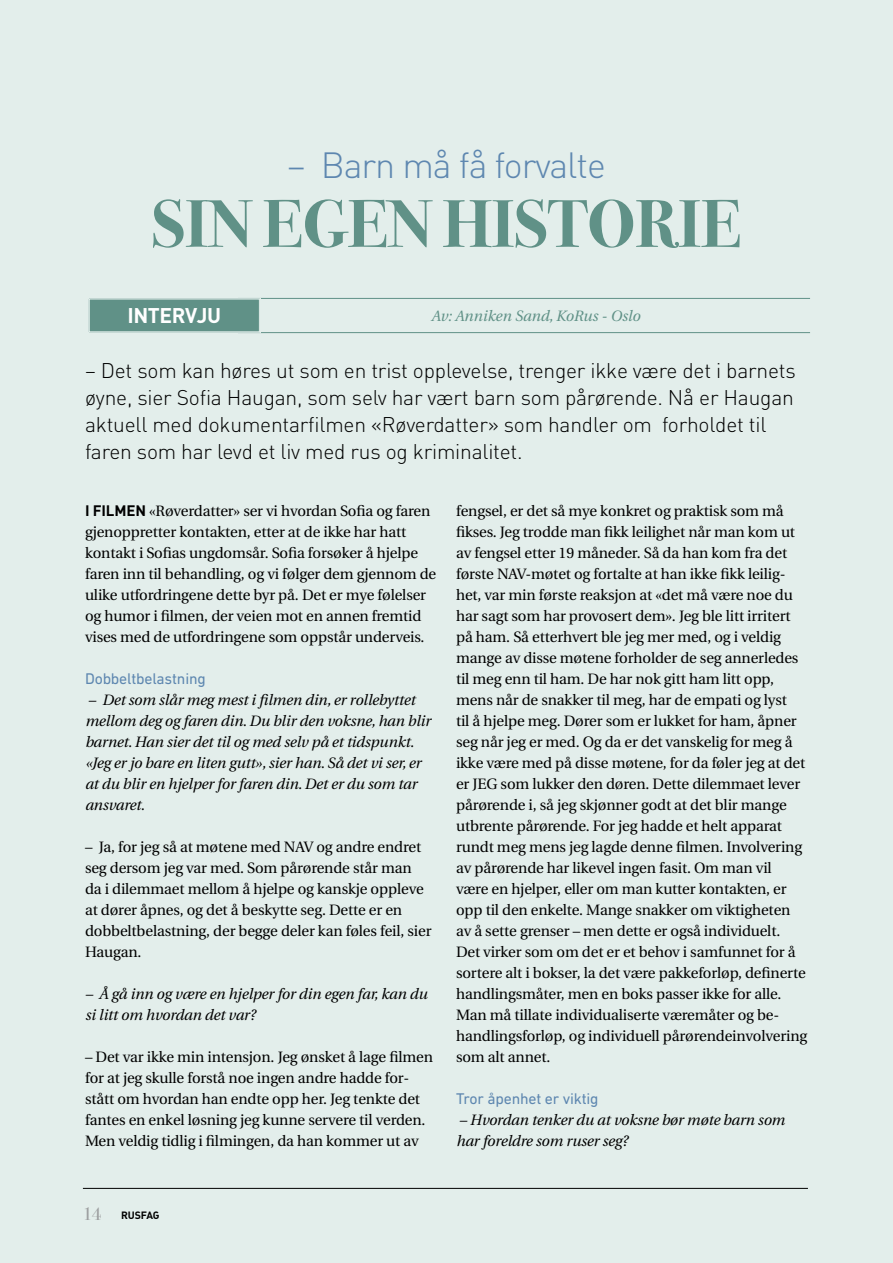
<style>
.page{position:relative;width:893px;height:1263px;background:#e3eeeb}
.page>*{position:absolute;margin:0;border:0;box-sizing:border-box;transform-origin:0 0}
.t1{font:67.5px "Bodoni Svty Two ITCTT Bold";color:#609187}
.t2{font:300 36px "DIN";letter-spacing:-.03em;color:#5e87b0}
.t3{font:300 21px/27px "DIN";letter-spacing:-.01em;color:#000}
.t4{font:700 21px "DIN";letter-spacing:-.02em;color:#fff}
.t5{font:15.75px "DIN Next LT Pro";letter-spacing:-.01em;color:#5e87b0}
.t6{font:15px/21px "Utopia";letter-spacing:-.01em;color:#000}
.t7{font:italic 15px/21px "Utopia";letter-spacing:-.01em;color:#000}
.t8{font:italic 15px "Utopia";color:#609187}
.t9{font:10.5px "DIN Bold Alternate";letter-spacing:-.01em;color:#000}
.s1{font-family:"DIN Bold Alternate"}
.s2{font-family:"Bodoni Svty Two ITCTT Book";font-size:18px;color:#9c9e9f}
</style>
<div class="page">
<hr style="left:238px;top:332px;width:572px;height:1px;background:#609187">
<hr style="left:238px;top:298px;width:572px;height:1px;background:#609187">
<svg style="left:88px;top:298px;width:173px;height:36px;background:#6c9990"></svg>
<div style="left:89px;top:299px;width:170px;height:33px;border:1px solid #e3eeeb"></div>
<hr style="left:83px;top:1188px;width:725px;height:1px;background:#000">
<h2 class="t2" style="left:287px;top:143px;width:320px">– Barn må få forvalte</h2>
<h1 class="t1" style="left:152px;top:168px;width:591px">SIN EGEN HISTORIE</h1>
<h3 class="t4" style="left:127px;top:301px;width:95px">INTERVJU</h3>
<p class="t8" style="left:431px;top:308px;width:210px">Av: Anniken Sand, KoRus - Oslo</p>
<p class="t3" style="left:85px;top:357px;width:712px">– Det som kan høres ut som en trist opplevelse, trenger ikke være det i barnets øyne, sier Sofia Haugan, som selv har vært barn som pårørende. Nå er Haugan aktuell med dokumentarfilmen «Røverdatter» som handler om forholdet til faren som har levd et liv med rus og kriminalitet.</p>
<p class="t6" style="left:85px;top:501px;width:353px"><span class="s1">I FILMEN</span> «Røverdatter» ser vi hvordan Sofia og faren gjenoppretter kontakten, etter at de ikke har hatt kontakt i Sofias ungdomsår. Sofia forsøker å hjelpe faren inn til behandling, og vi følger dem gjennom de ulike utfordringene dette byr på. Det er mye følelser og humor i filmen, der veien mot en annen fremtid vises med de utfordringene som oppstår underveis.</p>
<p class="t5" style="left:85px;top:670px;width:122px">Dobbeltbelastning</p>
<p class="t7" style="left:85px;top:690px;width:347px">– Det som slår meg mest i filmen din, er rollebyttet mellom deg og faren din. Du blir den voksne, han blir barnet. Han sier det til og med selv på et tidspunkt. «Jeg er jo bare en liten gutt», sier han. Så det vi ser, er at du blir en hjelper for faren din. Det er du som tar ansvaret.</p>
<p class="t6" style="left:85px;top:837px;width:348px">– Ja, for jeg så at møtene med NAV og andre endret seg dersom jeg var med. Som pårørende står man da i dilemmaet mellom å hjelpe og kanskje oppleve at dører åpnes, og det å beskytte seg. Dette er en dobbeltbelastning, der begge deler kan føles feil, sier Haugan.</p>
<p class="t7" style="left:85px;top:984px;width:344px">– Å gå inn og være en hjelper for din egen far, kan du si litt om hvordan det var?</p>
<p class="t6" style="left:85px;top:1047px;width:349px">– Det var ikke min intensjon. Jeg ønsket å lage filmen for at jeg skulle forstå noe ingen andre hadde for&shy;stått om hvordan han endte opp her. Jeg tenkte det fantes en enkel løsning jeg kunne servere til verden.<br>Men veldig tidlig i filmingen, da han kommer ut av</p>
<p class="t6" style="left:456px;top:501px;width:353px">fengsel, er det så mye konkret og praktisk som må fikses. Jeg trodde man fikk leilighet når man kom ut av fengsel etter 19 måneder. Så da han kom fra det første NAV-møtet og fortalte at han ikke fikk leilig&shy;het, var min første reaksjon at «det må være noe du har sagt som har provosert dem». Jeg ble litt irritert på ham. Så etterhvert ble jeg mer med, og i veldig mange av disse møtene forholder de seg annerledes til meg enn til ham. De har nok gitt ham litt opp, mens når de snakker til meg, har de empati og lyst<br>til å hjelpe meg. Dører som er lukket for ham, åpner seg når jeg er med. Og da er det vanskelig for meg å ikke være med på disse møtene, for da føler jeg at det er JEG som lukker den døren. Dette dilemmaet lever pårørende i, så jeg skjønner godt at det blir mange utbrente pårørende. For jeg hadde et helt apparat rundt meg mens jeg lagde denne filmen. Involvering av pårørende har likevel ingen fasit. Om man vil være en hjelper, eller om man kutter kontakten, er opp til den enkelte. Mange snakker om viktigheten av å sette grenser – men dette er også individuelt.<br>Det virker som om det er et behov i samfunnet for å sortere alt i bokser, la det være pakkeforløp, definerte handlingsmåter, men en boks passer ikke for alle.<br>Man må tillate individualiserte væremåter og be&shy;handlingsforløp, og individuell pårørendeinvolvering som alt annet.</p>
<p class="t5" style="left:456px;top:1090px;width:144px">Tror åpenhet er viktig</p>
<p class="t7" style="left:456px;top:1110px;width:330px">– Hvordan tenker du at voksne bør møte barn som har foreldre som ruser seg?</p>
<p class="t9" style="left:83px;top:1208px;width:78px"><span class="s2">14</span> RUSFAG</p>
</div>
